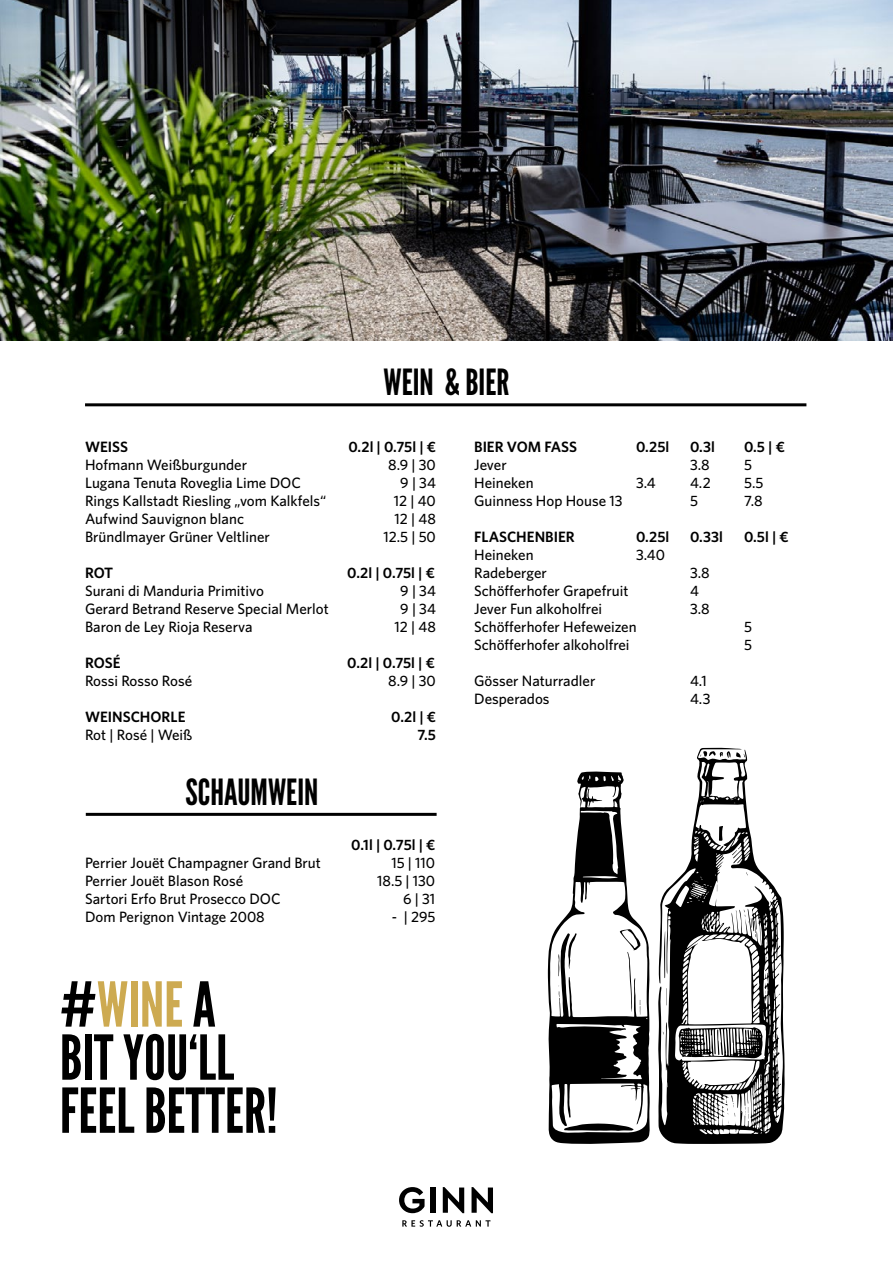
<style>
.page{position:relative;width:893px;height:1263px;background:#fff}
.page>*{position:absolute;margin:0;border:0;box-sizing:border-box;transform-origin:0 0}
.t1{font:61.65px/53.1px "League Gothic";color:#000}
.t2{font:36px "League Gothic";color:#000}
.t3{font:500 15px "Whitney";color:#000}
.t4{font:600 15px "Whitney";color:#000}
.s1{color:#cdaa51}
</style>
<div class="page">
<img style="left:0;top:0;width:893px;height:340px">
<hr style="left:86px;top:813px;width:351px;height:3px;background:#000">
<svg style="left:443px;top:1187px;width:21px;height:26px"></svg>
<svg style="left:471px;top:1187px;width:22px;height:26px"></svg>
<div style="left:431px;top:1187px;width:5px;height:26px;background:#000"></div>
<svg style="left:399px;top:1187px;width:26px;height:26px"></svg>
<svg style="left:402px;top:1220px;width:89px;height:7px"></svg>
<hr style="left:85px;top:403px;width:721px;height:3px;background:#000">
<svg style="left:658px;top:748px;width:127px;height:396px"></svg>
<svg style="left:664px;top:931px;width:1px;height:48px"></svg>
<svg style="left:666px;top:988px;width:1px;height:17px"></svg>
<svg style="left:700px;top:751px;width:45px;height:7px"></svg>
<svg style="left:732px;top:850px;width:5px;height:5px"></svg>
<svg style="left:744px;top:910px;width:12px;height:27px"></svg>
<svg style="left:718px;top:826px;width:5px;height:15px"></svg>
<svg style="left:726px;top:1095px;width:9px;height:28px"></svg>
<svg style="left:745px;top:1107px;width:4px;height:12px"></svg>
<svg style="left:679px;top:1027px;width:84px;height:31px"></svg>
<svg style="left:547px;top:771px;width:103px;height:373px"></svg>
<h2 class="t2" style="left:384px;top:361px;width:127px">WEIN &amp; BIER</h2>
<p class="t4" style="left:85px;top:437px;width:45px">WEISS</p>
<p class="t4" style="left:348px;top:437px;width:89px">0.2l | 0.75l | €</p>
<p class="t3" style="left:85px;top:455px;width:164px">Hofmann Weißburgunder</p>
<p class="t3" style="left:388px;top:455px;width:49px">8.9 | 30</p>
<p class="t3" style="left:85px;top:473px;width:217px">Lugana Tenuta Roveglia Lime DOC</p>
<p class="t3" style="left:400px;top:473px;width:37px">9 | 34</p>
<p class="t3" style="left:85px;top:491px;width:243px">Rings Kallstadt Riesling „vom Kalkfels“</p>
<p class="t3" style="left:394px;top:491px;width:44px">12 | 40</p>
<p class="t3" style="left:85px;top:509px;width:160px">Aufwind Sauvignon blanc</p>
<p class="t3" style="left:395px;top:509px;width:43px">12 | 48</p>
<p class="t3" style="left:85px;top:527px;width:186px">Bründlmayer Grüner Veltliner</p>
<p class="t3" style="left:383px;top:527px;width:54px">12.5 | 50</p>
<p class="t4" style="left:85px;top:563px;width:30px">ROT</p>
<p class="t4" style="left:347px;top:563px;width:89px">0.2l | 0.75l | €</p>
<p class="t3" style="left:85px;top:581px;width:180px">Surani di Manduria Primitivo</p>
<p class="t3" style="left:400px;top:581px;width:37px">9 | 34</p>
<p class="t3" style="left:85px;top:599px;width:245px">Gerard Betrand Reserve Special Merlot</p>
<p class="t3" style="left:400px;top:599px;width:37px">9 | 34</p>
<p class="t3" style="left:85px;top:617px;width:169px">Baron de Ley Rioja Reserva</p>
<p class="t3" style="left:395px;top:617px;width:43px">12 | 48</p>
<p class="t4" style="left:85px;top:653px;width:37px">ROSÉ</p>
<p class="t4" style="left:347px;top:653px;width:89px">0.2l | 0.75l | €</p>
<p class="t3" style="left:85px;top:671px;width:109px">Rossi Rosso Rosé</p>
<p class="t3" style="left:388px;top:671px;width:49px">8.9 | 30</p>
<p class="t4" style="left:85px;top:707px;width:102px">WEINSCHORLE</p>
<p class="t4" style="left:391px;top:707px;width:46px">0.2l | €</p>
<p class="t3" style="left:85px;top:725px;width:109px">Rot | Rosé | Weiß</p>
<p class="t4" style="left:417px;top:725px;width:20px">7.5</p>
<h2 class="t2" style="left:186px;top:770px;width:134px">SCHAUMWEIN</h2>
<p class="t4" style="left:351px;top:835px;width:85px">0.1l | 0.75l | €</p>
<p class="t3" style="left:85px;top:853px;width:237px">Perrier Jouët Champagner Grand Brut</p>
<p class="t3" style="left:391px;top:853px;width:45px">15 | 110</p>
<p class="t3" style="left:85px;top:871px;width:160px">Perrier Jouët Blason Rosé</p>
<p class="t3" style="left:377px;top:871px;width:60px">18.5 | 130</p>
<p class="t3" style="left:85px;top:889px;width:197px">Sartori Erfo Brut Prosecco DOC</p>
<p class="t3" style="left:403px;top:889px;width:34px">6 | 31</p>
<p class="t3" style="left:85px;top:907px;width:181px">Dom Perignon Vintage 2008</p>
<p class="t3" style="left:392px;top:907px;width:45px">- | 295</p>
<h1 class="t1" style="left:60px;top:978px;width:219px">#<span class="s1">WINE</span> A<br>BIT YOU‘LL<br>FEEL BETTER!</h1>
<p class="t4" style="left:474px;top:437px;width:105px">BIER VOM FASS</p>
<p class="t4" style="left:636px;top:437px;width:35px">0.25l</p>
<p class="t4" style="left:690px;top:437px;width:26px">0.3l</p>
<p class="t4" style="left:744px;top:437px;width:42px">0.5 | €</p>
<p class="t3" style="left:474px;top:455px;width:34px">Jever</p>
<p class="t3" style="left:690px;top:455px;width:21px">3.8</p>
<p class="t3" style="left:744px;top:455px;width:9px">5</p>
<p class="t3" style="left:474px;top:473px;width:61px">Heineken</p>
<p class="t3" style="left:636px;top:473px;width:21px">3.4</p>
<p class="t3" style="left:690px;top:473px;width:22px">4.2</p>
<p class="t3" style="left:744px;top:473px;width:21px">5.5</p>
<p class="t3" style="left:474px;top:491px;width:150px">Guinness Hop House 13</p>
<p class="t3" style="left:690px;top:491px;width:9px">5</p>
<p class="t3" style="left:744px;top:491px;width:20px">7.8</p>
<p class="t4" style="left:474px;top:527px;width:102px">FLASCHENBIER</p>
<p class="t4" style="left:636px;top:527px;width:35px">0.25l</p>
<p class="t4" style="left:690px;top:527px;width:34px">0.33l</p>
<p class="t4" style="left:744px;top:527px;width:46px">0.5l | €</p>
<p class="t3" style="left:474px;top:545px;width:61px">Heineken</p>
<p class="t3" style="left:636px;top:545px;width:30px">3.40</p>
<p class="t3" style="left:474px;top:563px;width:74px">Radeberger</p>
<p class="t3" style="left:690px;top:563px;width:21px">3.8</p>
<p class="t3" style="left:474px;top:581px;width:156px">Schöfferhofer Grapefruit</p>
<p class="t3" style="left:690px;top:581px;width:10px">4</p>
<p class="t3" style="left:474px;top:599px;width:130px">Jever Fun alkoholfrei</p>
<p class="t3" style="left:690px;top:599px;width:21px">3.8</p>
<p class="t3" style="left:474px;top:617px;width:164px">Schöfferhofer Hefeweizen</p>
<p class="t3" style="left:744px;top:617px;width:9px">5</p>
<p class="t3" style="left:474px;top:635px;width:157px">Schöfferhofer alkoholfrei</p>
<p class="t3" style="left:744px;top:635px;width:9px">5</p>
<p class="t3" style="left:474px;top:671px;width:123px">Gösser Naturradler</p>
<p class="t3" style="left:690px;top:671px;width:18px">4.1</p>
<p class="t3" style="left:474px;top:689px;width:77px">Desperados</p>
<p class="t3" style="left:690px;top:689px;width:22px">4.3</p>
</div>
